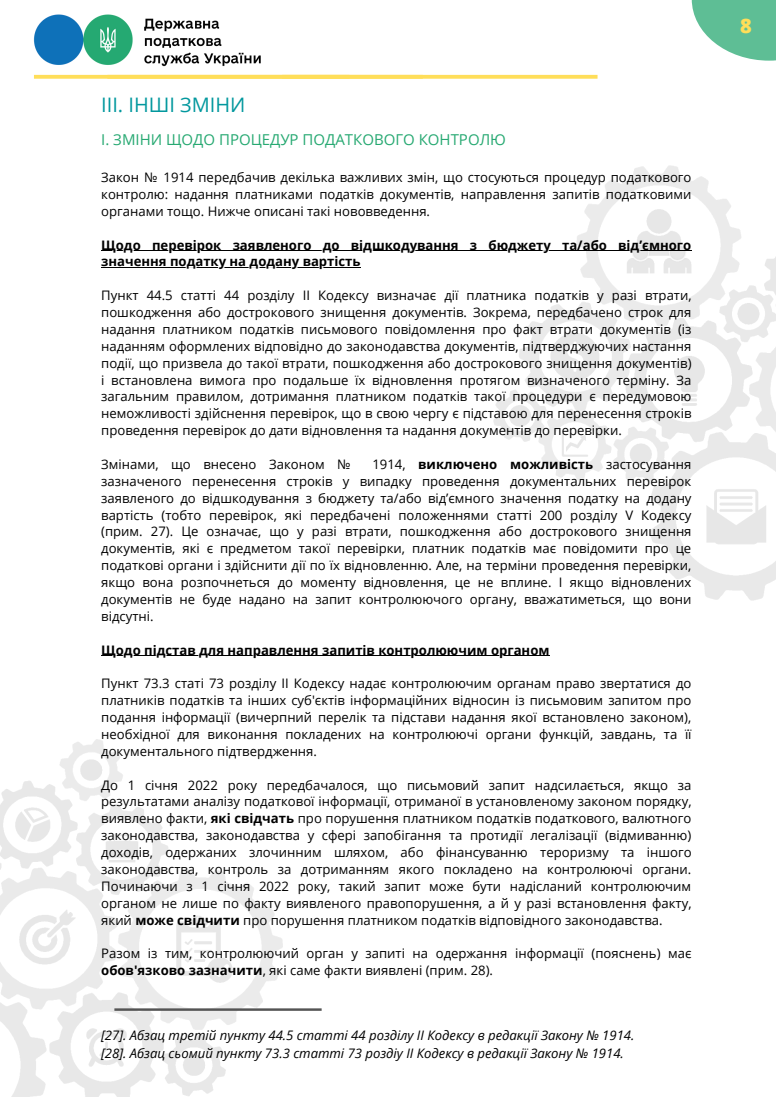
<style>
.page{position:relative;width:776px;height:1097px;background:#fff}
.page>*{position:absolute;margin:0;border:0;box-sizing:border-box;transform-origin:0 0}
.t1{font:20px "Open Sans";color:#03989e}
.t2{font:800 20px "Open Sans";color:#ffde59}
.t3{font:15px "Open Sans";color:#27a972}
.t4{font:13.12px/16.9px "Open Sans";color:#000;text-align:justify}
.t5{font:700 13.12px/16.9px "Open Sans";color:#000}
.t6{font:italic 13.12px "Open Sans";color:#000}
.s1{font-weight:700}
</style>
<div class="page">
<svg style="left:34px;top:75px;width:563px;height:4px;background:#ffdf5f"></svg>
<svg style="left:692px;top:0;width:84px;height:61px"></svg>
<img style="left:0;top:739px;width:282px;height:358px">
<img style="left:494px;top:166px;width:282px;height:435px">
<img style="left:34px;top:14px;width:227px;height:52px">
<svg style="left:114px;top:1008px;width:208px;height:3px"></svg>
<hr style="left:101px;top:250px;width:590px;height:1px;background:#000">
<hr style="left:101px;top:267px;width:260px;height:1px;background:#000">
<hr style="left:101px;top:655px;width:449px;height:1px;background:#000">
<p class="t1" style="left:101px;top:91px;width:146px">III. ІНШІ ЗМІНИ</p>
<p class="t3" style="left:101px;top:129px;width:406px">I. ЗМІНИ ЩОДО ПРОЦЕДУР ПОДАТКОВОГО КОНТРОЛЮ</p>
<p class="t4" style="left:101px;top:168px;width:592px">Закон № 1914 передбачив декілька важливих змін, що стосуються процедур податкового контролю: надання платниками податків документів, направлення запитів податковими органами тощо. Нижче описані такі нововведення.</p>
<p class="t5" style="left:101px;top:236px;width:591px">Щодо перевірок заявленого до відшкодування з бюджету та/або від’ємного значення податку на додану вартість</p>
<p class="t4" style="left:101px;top:287px;width:592px">Пункт 44.5 статті 44 розділу ІІ Кодексу визначає дії платника податків у разі втрати, пошкодження або дострокового знищення документів. Зокрема, передбачено строк для надання платником податків письмового повідомлення про факт втрати документів (із наданням оформлених відповідно до законодавства документів, підтверджуючих настання події, що призвела до такої втрати, пошкодження або дострокового знищення документів) і встановлена вимога про подальше їх відновлення протягом визначеного терміну. За загальним правилом, дотримання платником податків такої процедури є передумовою неможливості здійснення перевірок, що в свою чергу є підставою для перенесення строків проведення перевірок до дати відновлення та надання документів до перевірки.</p>
<p class="t4" style="left:101px;top:455px;width:251px">Змінами, що внесено Законом №</p>
<p class="t4" style="left:101px;top:455px;width:592px;text-indent:271px">1914, <span class="s1">виключено можливість</span> застосування зазначеного перенесення строків у випадку проведення документальних перевірок заявленого до відшкодування з бюджету та/або від’ємного значення податку на додану вартість (тобто перевірок, які передбачені положеннями статті 200 розділу V Кодексу (прим. 27). Це означає, що у разі втрати, пошкодження або дострокового знищення документів, які є предметом такої перевірки, платник податків має повідомити про це податкові органи і здійснити дії по їх відновленню. Але, на терміни проведення перевірки, якщо вона розпочнеться до моменту відновлення, це не вплине. І якщо відновлених документів не буде надано на запит контролюючого органу, вважатиметься, що вони відсутні.</p>
<p class="t5" style="left:101px;top:641px;width:450px">Щодо підстав для направлення запитів контролюючим органом</p>
<p class="t4" style="left:101px;top:675px;width:592px">Пункт 73.3 статі 73 розділу ІІ Кодексу надає контролюючим органам право звертатися до платників податків та інших суб'єктів інформаційних відносин із письмовим запитом про подання інформації (вичерпний перелік та підстави надання якої встановлено законом), необхідної для виконання покладених на контролюючі органи функцій, завдань, та її документального підтвердження.</p>
<p class="t4" style="left:101px;top:776px;width:592px">До 1 січня 2022 року передбачалося, що письмовий запит надсилається, якщо за результатами аналізу податкової інформації, отриманої в установленому законом порядку, виявлено факти, <span class="s1">які свідчать</span> про порушення платником податків податкового, валютного законодавства, законодавства у сфері запобігання та протидії легалізації (відмиванню) доходів, одержаних злочинним шляхом, або фінансуванню тероризму та іншого законодавства, контроль за дотриманням якого покладено на контролюючі органи.<br>Починаючи з 1 січня 2022 року, такий запит може бути надісланий контролюючим органом не лише по факту виявленого правопорушення, а й у разі встановлення факту, який <span class="s1">може свідчити</span> про порушення платником податків відповідного законодавства.</p>
<p class="t4" style="left:101px;top:945px;width:592px">Разом із тим, контролюючий орган у запиті на одержання інформації (пояснень) має <span class="s1">обов'язково зазначити</span>, які саме факти виявлені (прим. 28).</p>
<p class="t6" style="left:101px;top:1026px;width:535px">[27]. Абзац третій пункту 44.5 статті 44 розділу ІІ Кодексу в редакції Закону № 1914.</p>
<p class="t6" style="left:101px;top:1044px;width:524px">[28]. Абзац сьомий пункту 73.3 статті 73 роздіу ІІ Кодексу в редакції Закону № 1914.</p>
<p class="t2" style="left:740px;top:12px;width:13px">8</p>
</div>
